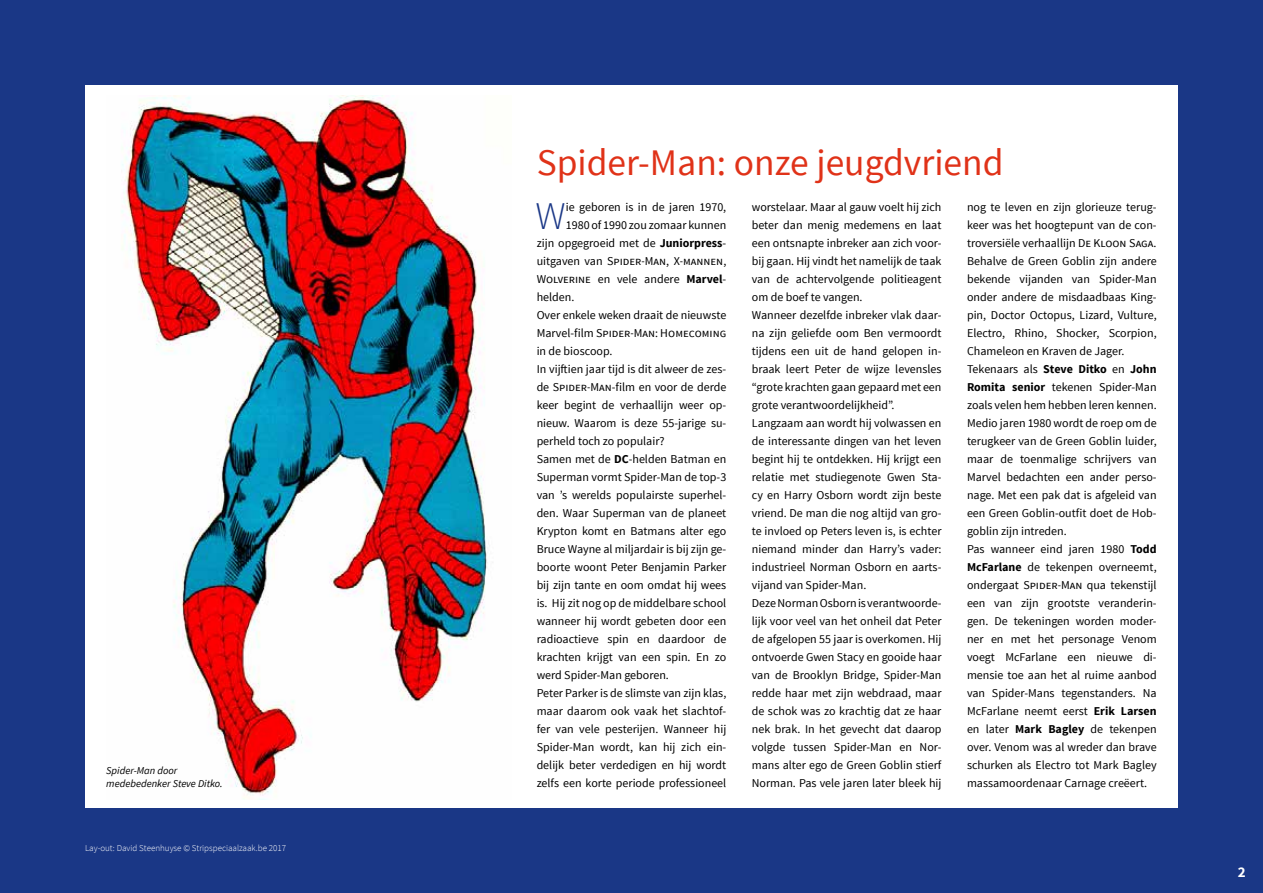
<style>
.page{position:relative;width:1263px;height:893px;background:#1a3786}
.page>*{position:absolute;margin:0;border:0;box-sizing:border-box;transform-origin:0 0}
.t1{font:300 39.3px "Source Sans Pro";color:#1a3786}
.t2{font:37.5px "Source Sans Pro";color:#e03218}
.t3{font:700 15px "Source Sans Pro";color:#fff}
.t4{font:12px/18px "Source Sans Pro";color:#000}
.t5{font:italic 10.5px/13.5px "Source Sans Pro";color:#000}
.t6{font:300 9px "Source Sans Pro";color:#fff}
.s1{font-weight:700}
</style>
<div class="page">
<div style="left:85px;top:85px;width:1093px;height:723px;background:#fff"></div>
<img style="left:121px;top:96px;width:367px;height:703px">
<p class="t5" style="left:106px;top:763px;width:118px">Spider-Man door medebedenker Steve Ditko.</p>
<p class="t6" style="left:85px;top:842px;width:203px">Lay-out: David Steenhuyse © Stripspeciaalzaak.be 2017</p>
<h2 class="t2" style="left:537px;top:139px;width:468px">Spider-Man: onze jeugdvriend</h2>
<h1 class="t1" style="left:535px;top:192px;width:32px">W</h1>
<p class="t4" style="left:566px;top:198px;width:162px">ie geboren is in de jaren 1970,</p>
<p class="t4" style="left:566px;top:216px;width:162px">1980 of 1990 zou zomaar kunnen</p>
<p class="t4" style="left:537px;top:234px;width:191px">zijn opgegroeid met de <span class="s1">Juniorpress</span>-</p>
<p class="t4" style="left:537px;top:252px;width:191px">uitgaven van Spider-Man, X-mannen,</p>
<p class="t4" style="left:537px;top:270px;width:191px">Wolverine en vele andere <span class="s1">Marvel</span>-</p>
<p class="t4" style="left:537px;top:288px;width:39px">helden.</p>
<p class="t4" style="left:537px;top:306px;width:191px">Over enkele weken draait de nieuwste</p>
<p class="t4" style="left:537px;top:324px;width:191px">Marvel-film Spider-Man: Homecoming</p>
<p class="t4" style="left:537px;top:342px;width:77px">in de bioscoop.</p>
<p class="t4" style="left:537px;top:360px;width:191px">In vijftien jaar tijd is dit alweer de zes-</p>
<p class="t4" style="left:537px;top:378px;width:191px">de Spider-Man-film en voor de derde</p>
<p class="t4" style="left:537px;top:396px;width:191px">keer begint de verhaallijn weer op-</p>
<p class="t4" style="left:537px;top:414px;width:191px">nieuw. Waarom is deze 55-jarige su-</p>
<p class="t4" style="left:537px;top:432px;width:129px">perheld toch zo populair?</p>
<p class="t4" style="left:537px;top:450px;width:191px">Samen met de <span class="s1">DC</span>-helden Batman en</p>
<p class="t4" style="left:537px;top:468px;width:191px">Superman vormt Spider-Man de top-3</p>
<p class="t4" style="left:537px;top:486px;width:191px">van ’s werelds populairste superhel-</p>
<p class="t4" style="left:537px;top:504px;width:191px">den. Waar Superman van de planeet</p>
<p class="t4" style="left:537px;top:522px;width:191px">Krypton komt en Batmans alter ego</p>
<p class="t4" style="left:537px;top:540px;width:191px">Bruce Wayne al miljardair is bij zijn ge-</p>
<p class="t4" style="left:537px;top:558px;width:191px">boorte woont Peter Benjamin Parker</p>
<p class="t4" style="left:537px;top:576px;width:191px">bij zijn tante en oom omdat hij wees</p>
<p class="t4" style="left:537px;top:594px;width:191px">is. Hij zit nog op de middelbare school</p>
<p class="t4" style="left:537px;top:612px;width:191px">wanneer hij wordt gebeten door een</p>
<p class="t4" style="left:537px;top:630px;width:191px">radioactieve spin en daardoor de</p>
<p class="t4" style="left:537px;top:648px;width:191px">krachten krijgt van een spin. En zo</p>
<p class="t4" style="left:537px;top:666px;width:134px">werd Spider-Man geboren.</p>
<p class="t4" style="left:537px;top:684px;width:191px">Peter Parker is de slimste van zijn klas,</p>
<p class="t4" style="left:537px;top:702px;width:191px">maar daarom ook vaak het slachtof-</p>
<p class="t4" style="left:537px;top:720px;width:191px">fer van vele pesterijen. Wanneer hij</p>
<p class="t4" style="left:537px;top:738px;width:191px">Spider-Man wordt, kan hij zich ein-</p>
<p class="t4" style="left:537px;top:756px;width:191px">delijk beter verdedigen en hij wordt</p>
<p class="t4" style="left:537px;top:774px;width:191px">zelfs een korte periode professioneel</p>
<p class="t4" style="left:752px;top:198px;width:191px">worstelaar. Maar al gauw voelt hij zich beter dan menig medemens en laat een ontsnapte inbreker aan zich voor&shy;bij gaan. Hij vindt het namelijk de taak van de achtervolgende politieagent om de boef te vangen.<br>Wanneer dezelfde inbreker vlak daar&shy;na zijn geliefde oom Ben vermoordt tijdens een uit de hand gelopen in&shy;braak leert Peter de wijze levensles “grote krachten gaan gepaard met een grote verantwoordelijkheid”.<br>Langzaam aan wordt hij volwassen en de interessante dingen van het leven begint hij te ontdekken. Hij krijgt een relatie met studiegenote Gwen Sta&shy;cy en Harry Osborn wordt zijn beste vriend. De man die nog altijd van gro&shy;te invloed op Peters leven is, is echter niemand minder dan Harry’s vader: industrieel Norman Osborn en aarts&shy;vijand van Spider-Man.<br>Deze Norman Osborn is verantwoorde&shy;lijk voor veel van het onheil dat Peter de afgelopen 55 jaar is overkomen. Hij ontvoerde Gwen Stacy en gooide haar van de Brooklyn Bridge, Spider-Man redde haar met zijn webdraad, maar de schok was zo krachtig dat ze haar nek brak. In het gevecht dat daarop volgde tussen Spider-Man en Nor&shy;mans alter ego de Green Goblin stierf Norman. Pas vele jaren later bleek hij</p>
<p class="t4" style="left:967px;top:198px;width:191px">nog te leven en zijn glorieuze terug&shy;keer was het hoogtepunt van de con&shy;troversiële verhaallijn De Kloon Saga.<br>Behalve de Green Goblin zijn andere bekende vijanden van Spider-Man onder andere de misdaadbaas King&shy;pin, Doctor Octopus, Lizard, Vulture, Electro, Rhino, Shocker, Scorpion, Chameleon en Kraven de Jager.<br>Tekenaars als <span class="s1">Steve Ditko</span> en <span class="s1">John Romita senior</span> tekenen Spider-Man zoals velen hem hebben leren kennen.<br>Medio jaren 1980 wordt de roep om de terugkeer van de Green Goblin luider, maar de toenmalige schrijvers van Marvel bedachten een ander perso&shy;nage. Met een pak dat is afgeleid van een Green Goblin-outfit doet de Hob&shy;goblin zijn intreden.<br>Pas wanneer eind jaren 1980 <span class="s1">Todd McFarlane</span> de tekenpen overneemt, ondergaat Spider-Man qua tekenstijl een van zijn grootste veranderin&shy;gen. De tekeningen worden moder&shy;ner en met het personage Venom voegt McFarlane een nieuwe di&shy;mensie toe aan het al ruime aanbod van Spider-Mans tegenstanders. Na McFarlane neemt eerst <span class="s1">Erik Larsen </span>en later <span class="s1">Mark Bagley</span> de tekenpen over. Venom was al wreder dan brave schurken als Electro tot Mark Bagley massamoordenaar Carnage creëert.</p>
<p class="t3" style="left:1238px;top:863px;width:9px">2</p>
</div>
